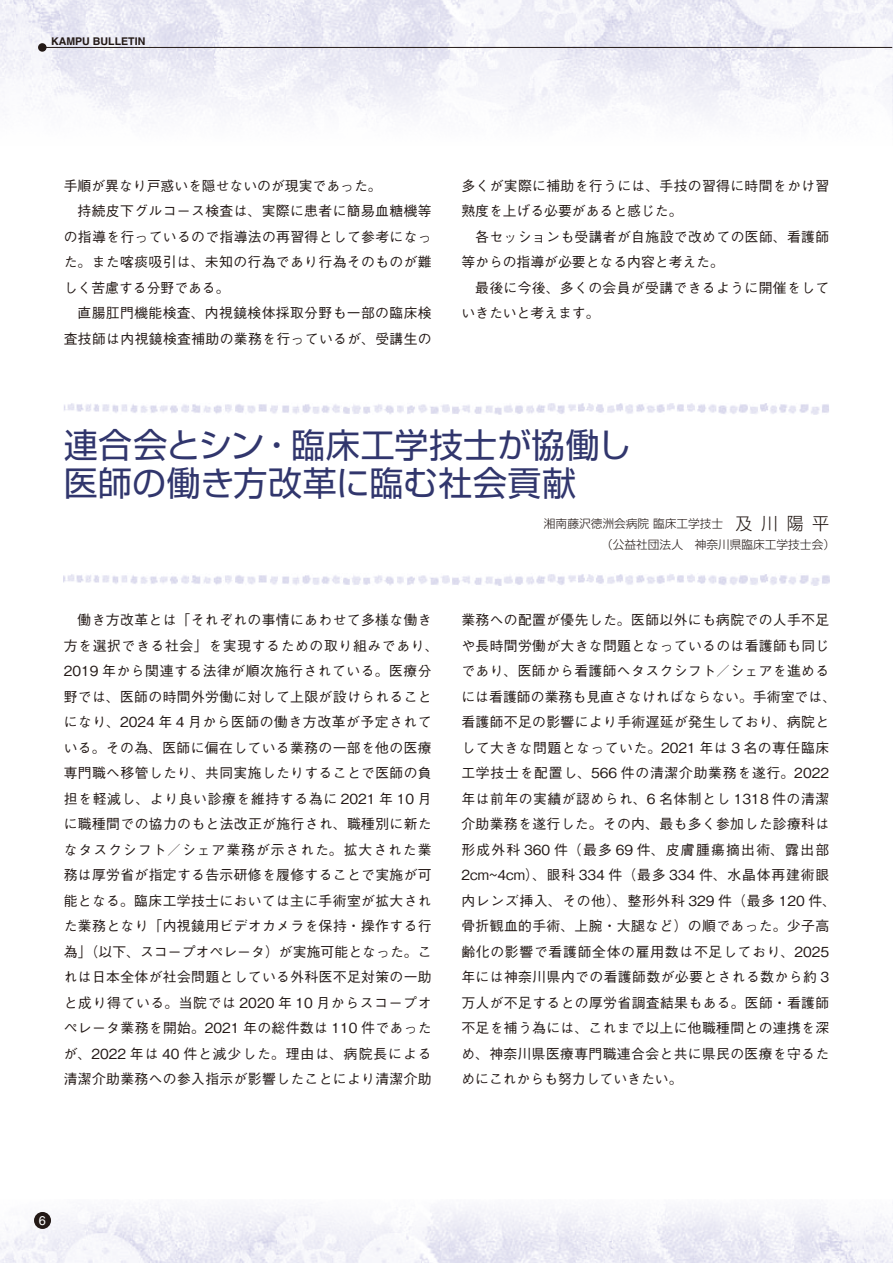
<style>
.page{position:relative;width:893px;height:1263px;background:#fff}
.page>*{position:absolute;margin:0;border:0;box-sizing:border-box;transform-origin:0 0}
.t1{font:34.05px/38.2px "Shin Go Pr 6";letter-spacing:.005em;color:#31366d}
.t2{font:500 13.8px/25.5px "Gothic BBB Pr 6";letter-spacing:.025em;color:#231916}
.t3{font:500 13.8px "Gothic BBB Pr 6";color:#231916}
.t4{font:12.75px "Helvetica";color:#fff}
.t5{font:300 11.7px/20.7px "Shin Go Pr 6";color:#231916}
.t6{font:700 10.65px "Helvetica";color:#231916}
.s1{font-size:16.95px}
</style>
<div class="page">
<img style="left:0;top:0;width:893px;height:122px">
<img style="left:0;top:1205px;width:893px;height:58px">
<hr style="left:43px;top:47px;width:850px;height:1px;background:#231916">
<div style="left:38px;top:43px;width:9px;height:9px;background:#231916;border-radius:50%"></div>
<div style="left:34px;top:1212px;width:17px;height:17px;background:#231916;border-radius:50%"></div>
<img style="left:64px;top:574px;width:765px;height:11px">
<img style="left:64px;top:403px;width:765px;height:12px">
<p class="t6" style="left:51px;top:35px;width:96px">KAMPU BULLETIN</p>
<p class="t3" style="left:64px;top:174px;width:319px">手順が異なり戸惑いを隠せないのが現実であった。</p>
<p class="t2" style="left:78px;top:197px;width:356px">持続皮下グルコース検査は、実際に患者に簡易血糖機等</p>
<p class="t2" style="left:64px;top:223px;width:369px">の指導を行っているので指導法の再習得として参考になっ</p>
<p class="t2" style="left:64px;top:248px;width:369px">た。また喀痰吸引は、未知の行為であり行為そのものが難</p>
<p class="t3" style="left:64px;top:277px;width:167px">しく苦慮する分野である。</p>
<p class="t2" style="left:78px;top:299px;width:356px">直腸肛門機能検査、内視鏡検体採取分野も一部の臨床検</p>
<p class="t2" style="left:64px;top:325px;width:369px">査技師は内視鏡検査補助の業務を行っているが、受講生の</p>
<p class="t2" style="left:461px;top:172px;width:369px">多くが実際に補助を行うには、手技の習得に時間をかけ習熟度を上げる必要があると感じた。</p>
<p class="t2" style="left:461px;top:223px;width:369px;text-indent:14px">各セッションも受講者が自施設で改めての医師、看護師等からの指導が必要となる内容と考えた。</p>
<p class="t2" style="left:461px;top:274px;width:369px;text-indent:14px">最後に今後、多くの会員が受講できるように開催をしていきたいと考えます。</p>
<h1 class="t1" style="left:64px;top:423px;width:569px">連合会とシン・臨床工学技士が協働し医師の働き方改革に臨む社会貢献</h1>
<p class="t5" style="left:601px;top:512px;width:235px;text-indent:-57px">湘南藤沢徳洲会病院 臨床工学技士 <span class="s1">及川陽平</span>（公益社団法人　神奈川県臨床工学技士会）</p>
<p class="t2" style="left:64px;top:606px;width:376px;text-align:center">働き方改革とは「それぞれの事情にあわせて多様な働き<br>方を選択できる社会」を実現するための取り組みであり、<br>2019 年から関連する法律が順次施行されている。医療分野では、医師の時間外労働に対して上限が設けられることになり、2024 年 4 月から医師の働き方改革が予定されている。その為、医師に偏在している業務の一部を他の医療専門職へ移管したり、共同実施したりすることで医師の負担を軽減し、より良い診療を維持する為に 2021 年 10 月に職種間での協力のもと法改正が施行され、職種別に新たなタスクシフト／シェア業務が示された。拡大された業務は厚労省が指定する告示研修を履修することで実施が可能となる。臨床工学技士においては主に手術室が拡大された業務となり「内視鏡用ビデオカメラを保持・操作する行為」（以下、スコープオペレータ）が実施可能となった。これは日本全体が社会問題としている外科医不足対策の一助と成り得ている。当院では 2020 年 10 月からスコープオペレータ業務を開始。2021 年の総件数は 110 件であったが、2022 年は 40 件と減少した。理由は、病院長による清潔介助業務への参入指示が影響したことにより清潔介助</p>
<p class="t2" style="left:461px;top:606px;width:376px">業務への配置が優先した。医師以外にも病院での人手不足や長時間労働が大きな問題となっているのは看護師も同じであり、医師から看護師へタスクシフト／シェアを進めるには看護師の業務も見直さなければならない。手術室では、看護師不足の影響により手術遅延が発生しており、病院として大きな問題となっていた。2021 年は 3 名の専任臨床工学技士を配置し、566 件の清潔介助業務を遂行。2022年は前年の実績が認められ、6 名体制とし 1318 件の清潔介助業務を遂行した。その内、最も多く参加した診療科は形成外科 360 件（最多 69 件、皮膚腫瘍摘出術、露出部<br>2cm~4cm）、眼科 334 件（最多 334 件、水晶体再建術眼内レンズ挿入、その他）、整形外科 329 件（最多 120 件、骨折観血的手術、上腕・大腿など）の順であった。少子高齢化の影響で看護師全体の雇用数は不足しており、2025年には神奈川県内での看護師数が必要とされる数から約 3万人が不足するとの厚労省調査結果もある。医師・看護師不足を補う為には、これまで以上に他職種間との連携を深め、神奈川県医療専門職連合会と共に県民の医療を守るためにこれからも努力していきたい。</p>
<p class="t4" style="left:39px;top:1213px;width:9px">6</p>
</div>
